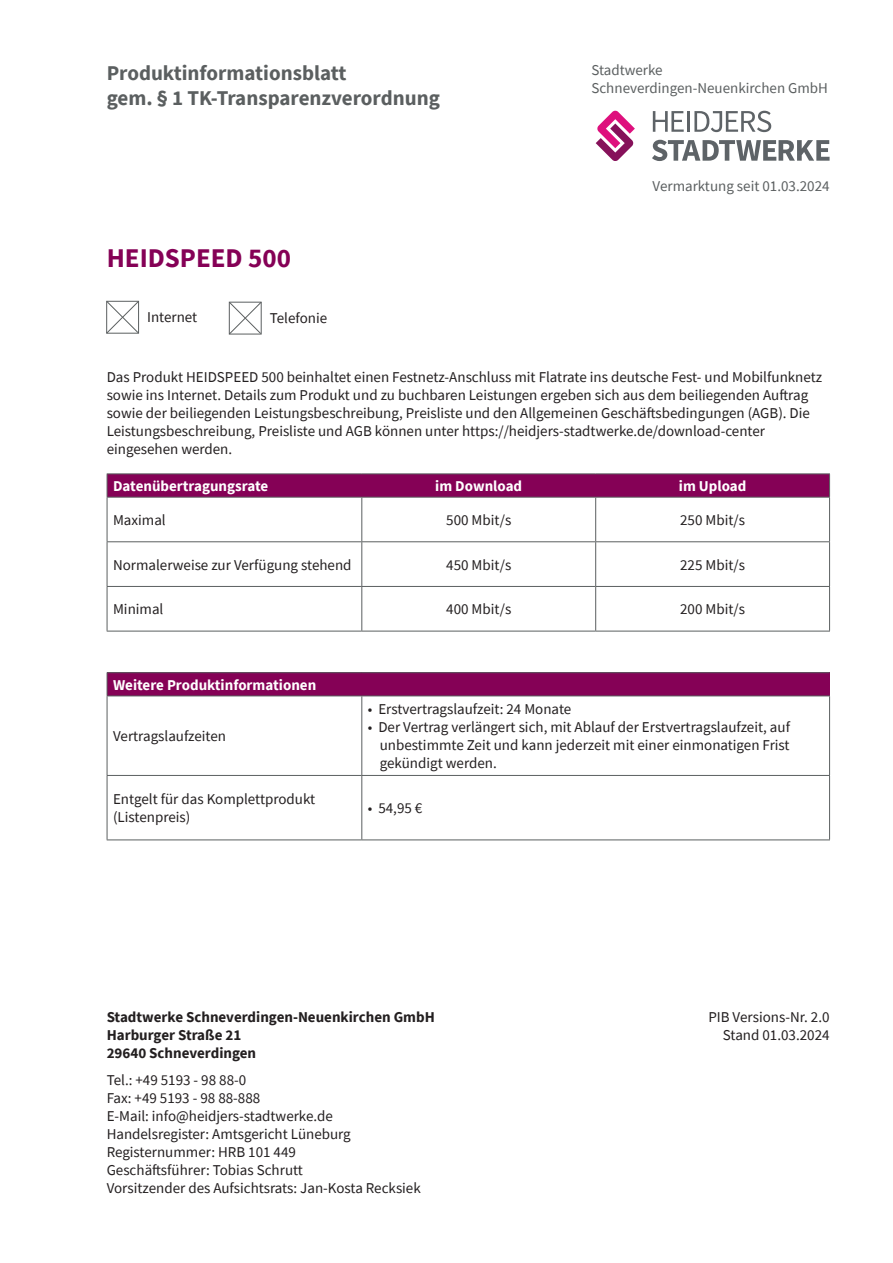
<style>
.page{position:relative;width:893px;height:1263px;background:#fff}
.page>*{position:absolute;margin:0;border:0;box-sizing:border-box;transform-origin:0 0}
.t1{font:700 27px "Source Sans Pro";color:#850156}
.t2{font:700 21px/25.2px "Source Sans Pro";color:#5b5f60}
.t3{font:15px/18px "Source Sans Pro";color:#231f20}
.t4{font:700 15px/18px "Source Sans Pro";color:#231f20}
.t5{font:700 15px "Source Sans Pro";color:#fff}
.t6{font:15px/18px "Source Sans Pro";color:#5b5f60}
</style>
<div class="page">
<svg style="left:652px;top:140px;width:178px;height:21px"></svg>
<svg style="left:653px;top:111px;width:31px;height:21px"></svg>
<hr style="left:687px;top:111px;width:3px;height:21px;background:#5e6367">
<svg style="left:694px;top:111px;width:77px;height:21px"></svg>
<svg style="left:596px;top:111px;width:39px;height:50px"></svg>
<hr style="left:107px;top:473px;width:255px;height:1px;background:#5b5f60">
<hr style="left:362px;top:473px;width:234px;height:1px;background:#5b5f60">
<hr style="left:596px;top:473px;width:234px;height:1px;background:#5b5f60">
<svg style="left:107px;top:474px;width:723px;height:23px;background:#830456"></svg>
<hr style="left:107px;top:497px;width:255px;height:1px;background:#5b5f60">
<hr style="left:107px;top:497px;width:1px;height:44px;background:#5b5f60">
<hr style="left:596px;top:497px;width:234px;height:1px;background:#5b5f60">
<hr style="left:107px;top:541px;width:255px;height:1px;background:#5b5f60">
<hr style="left:107px;top:542px;width:1px;height:44px;background:#5b5f60">
<hr style="left:362px;top:541px;width:234px;height:1px;background:#5b5f60">
<hr style="left:596px;top:541px;width:234px;height:1px;background:#5b5f60">
<hr style="left:107px;top:586px;width:255px;height:1px;background:#5b5f60">
<hr style="left:107px;top:587px;width:1px;height:44px;background:#5b5f60">
<hr style="left:362px;top:586px;width:234px;height:1px;background:#5b5f60">
<hr style="left:596px;top:586px;width:234px;height:1px;background:#5b5f60">
<hr style="left:107px;top:631px;width:255px;height:1px;background:#5b5f60">
<hr style="left:362px;top:631px;width:234px;height:1px;background:#5b5f60">
<hr style="left:596px;top:631px;width:234px;height:1px;background:#5b5f60">
<hr style="left:362px;top:497px;width:234px;height:1px;background:#5b5f60">
<hr style="left:361px;top:497px;width:1px;height:44px;background:#5b5f60">
<hr style="left:595px;top:497px;width:1px;height:44px;background:#5b5f60">
<hr style="left:829px;top:497px;width:1px;height:44px;background:#5b5f60">
<hr style="left:361px;top:542px;width:1px;height:44px;background:#5b5f60">
<hr style="left:595px;top:542px;width:1px;height:44px;background:#5b5f60">
<hr style="left:829px;top:542px;width:1px;height:44px;background:#5b5f60">
<hr style="left:361px;top:587px;width:1px;height:44px;background:#5b5f60">
<hr style="left:595px;top:587px;width:1px;height:44px;background:#5b5f60">
<hr style="left:829px;top:587px;width:1px;height:44px;background:#5b5f60">
<div style="left:107px;top:673px;width:723px;height:23px;background:#850156"></div>
<hr style="left:107px;top:672px;width:255px;height:1px;background:#5b5f60">
<svg style="left:107px;top:673px;width:1px;height:22px"></svg>
<hr style="left:362px;top:672px;width:468px;height:1px;background:#5b5f60">
<hr style="left:107px;top:695px;width:255px;height:1px;background:#5b5f60">
<hr style="left:107px;top:696px;width:1px;height:79px;background:#5b5f60">
<hr style="left:107px;top:775px;width:255px;height:1px;background:#5b5f60">
<hr style="left:107px;top:776px;width:1px;height:63px;background:#5b5f60">
<hr style="left:362px;top:775px;width:468px;height:1px;background:#5b5f60">
<hr style="left:107px;top:839px;width:255px;height:1px;background:#5b5f60">
<hr style="left:362px;top:839px;width:468px;height:1px;background:#5b5f60">
<hr style="left:362px;top:695px;width:468px;height:1px;background:#5b5f60">
<hr style="left:361px;top:696px;width:1px;height:79px;background:#5b5f60">
<hr style="left:829px;top:696px;width:1px;height:79px;background:#5b5f60">
<hr style="left:361px;top:776px;width:1px;height:63px;background:#5b5f60">
<hr style="left:829px;top:776px;width:1px;height:63px;background:#5b5f60">
<svg style="left:106px;top:300px;width:34px;height:34px"></svg>
<svg style="left:228px;top:301px;width:34px;height:34px"></svg>
<h2 class="t2" style="left:107px;top:60px;width:335px">Produktinformationsblatt<br>gem. § 1 TK-Transparenzverordnung</h2>
<h1 class="t1" style="left:107px;top:240px;width:186px">HEIDSPEED 500</h1>
<p class="t3" style="left:147px;top:308px;width:52px">Internet</p>
<p class="t3" style="left:270px;top:309px;width:59px">Telefonie</p>
<p class="t6" style="left:591px;top:61px;width:238px">Stadtwerke<br>Schneverdingen-Neuenkirchen GmbH</p>
<p class="t6" style="left:652px;top:177px;width:179px">Vermarktung seit 01.03.2024</p>
<p class="t3" style="left:107px;top:368px;width:717px">Das Produkt HEIDSPEED 500 beinhaltet einen Festnetz-Anschluss mit Flatrate ins deutsche Fest- und Mobilfunknetz sowie ins Internet. Details zum Produkt und zu buchbaren Leistungen ergeben sich aus dem beiliegenden Auftrag sowie der beiliegenden Leistungsbeschreibung, Preisliste und den Allgemeinen Geschäftsbedingungen (AGB). Die Leistungsbeschreibung, Preisliste und AGB können unter https://heidjers-stadtwerke.de/download-center eingesehen werden.</p>
<p class="t5" style="left:113px;top:476px;width:157px">Datenübertragungsrate</p>
<p class="t5" style="left:435px;top:476px;width:88px">im Download</p>
<p class="t5" style="left:679px;top:476px;width:69px">im Upload</p>
<p class="t3" style="left:113px;top:511px;width:54px">Maximal</p>
<p class="t3" style="left:446px;top:511px;width:67px">500 Mbit/s</p>
<p class="t3" style="left:680px;top:511px;width:67px">250 Mbit/s</p>
<p class="t3" style="left:113px;top:556px;width:240px">Normalerweise zur Verfügung stehend</p>
<p class="t3" style="left:446px;top:556px;width:67px">450 Mbit/s</p>
<p class="t3" style="left:680px;top:556px;width:67px">225 Mbit/s</p>
<p class="t3" style="left:113px;top:600px;width:52px">Minimal</p>
<p class="t3" style="left:446px;top:600px;width:67px">400 Mbit/s</p>
<p class="t3" style="left:680px;top:600px;width:67px">200 Mbit/s</p>
<p class="t5" style="left:113px;top:675px;width:205px">Weitere Produktinformationen</p>
<p class="t3" style="left:113px;top:727px;width:115px">Vertragslaufzeiten</p>
<p class="t3" style="left:368px;top:700px;width:205px">• Erstvertragslaufzeit: 24 Monate</p>
<p class="t3" style="left:380px;top:718px;width:412px;text-align:justify;text-indent:-12px">• Der Vertrag verlängert sich, mit Ablauf der Erstvertragslaufzeit, auf unbestimmte Zeit und kann jederzeit mit einer einmonatigen Frist gekündigt werden.</p>
<p class="t3" style="left:113px;top:790px;width:204px">Entgelt für das Komplettprodukt (Listenpreis)</p>
<p class="t3" style="left:368px;top:799px;width:56px">• 54,95 €</p>
<p class="t4" style="left:107px;top:1007px;width:330px">Stadtwerke Schneverdingen-Neuenkirchen GmbH<br>Harburger Straße 21<br>29640 Schneverdingen</p>
<p class="t3" style="left:107px;top:1070px;width:316px">Tel.: +49 5193 - 98 88-0<br>Fax: +49 5193 - 98 88-888<br>E-Mail: info@heidjers-stadtwerke.de Handelsregister: Amtsgericht Lüneburg Registernummer: HRB 101 449<br>Geschäftsführer: Tobias Schrutt<br>Vorsitzender des Aufsichtsrats: Jan-Kosta Recksiek</p>
<p class="t3" style="left:708px;top:1007px;width:123px;text-align:right">PIB Versions-Nr. 2.0<br>Stand 01.03.2024</p>
</div>
